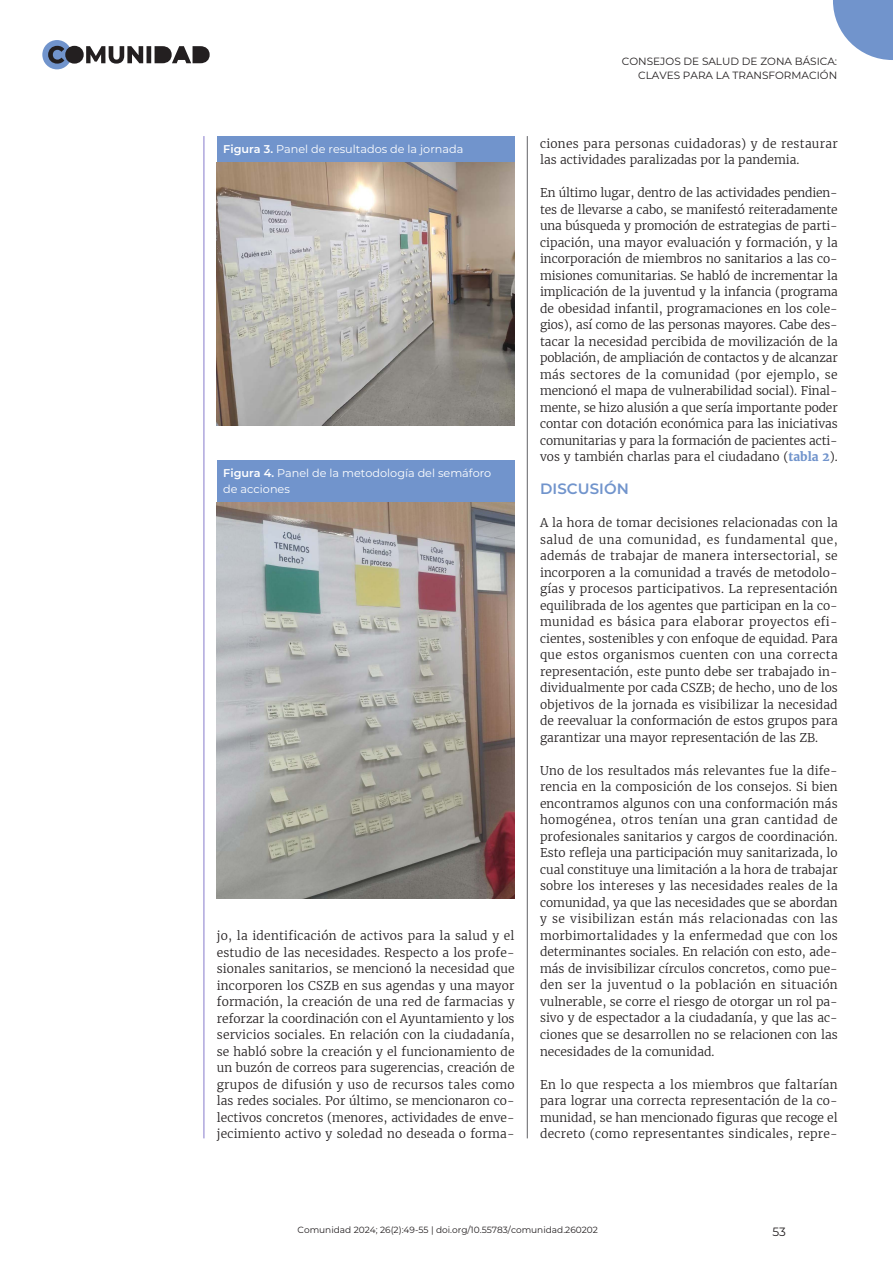
<style>
.page{position:relative;width:893px;height:1263px;background:#fff}
.page>*{position:absolute;margin:0;border:0;box-sizing:border-box;transform-origin:0 0}
.t1{font:600 15px "Montserrat";letter-spacing:.005em;color:#7194cc}
.t2{font:300 12px/16.5px "Merriweather";color:#231f20;text-align:justify}
.t3{font:300 12px/16.5px "Merriweather";letter-spacing:.02em;color:#231f20}
.t4{font:12px "Montserrat";color:#231f20}
.t5{font:11.25px/16.5px "Montserrat";color:#fff}
.t6{font:10.5px/13.5px "Montserrat";color:#231f20;text-align:right}
.t7{font:9px "Montserrat";color:#231f20}
.s1{font-weight:600}
.s2{font-weight:700;color:#7194cc}
</style>
<div class="page">
<div style="left:42px;top:40px;width:30px;height:29px;background:#7194cc;border-radius:50%"></div>
<svg style="left:48px;top:46px;width:162px;height:18px"></svg>
<svg style="left:833px;top:0;width:60px;height:60px"></svg>
<hr style="left:527px;top:136px;width:1px;height:1002px;background:#636366">
<hr style="left:204px;top:136px;width:1px;height:1002px;background:#867acc">
<div style="left:217px;top:460px;width:297px;height:43px;background:#7194cc"></div>
<img style="left:217px;top:502px;width:297px;height:397px">
<div style="left:217px;top:136px;width:297px;height:27px;background:#7194cc"></div>
<img style="left:217px;top:162px;width:297px;height:263px">
<p class="t5" style="left:223px;top:141px;width:242px"><span class="s1">Figura 3.</span> Panel de resultados de la jornada</p>
<p class="t5" style="left:223px;top:464px;width:270px"><span class="s1">Figura 4.</span> Panel de la metodología del semáforo de acciones</p>
<p class="t2" style="left:217px;top:927px;width:299px">jo, la identificación de activos para la salud y el estudio de las necesidades. Respecto a los profe&shy;sionales sanitarios, se mencionó la necesidad que incorporen los CSZB en sus agendas y una mayor formación, la creación de una red de farmacias y reforzar la coordinación con el Ayuntamiento y los servicios sociales. En relación con la ciudadanía, se habló sobre la creación y el funcionamiento de un buzón de correos para sugerencias, creación de grupos de difusión y uso de recursos tales como las redes sociales. Por último, se mencionaron co&shy;lectivos concretos (menores, actividades de enve&shy;jecimiento activo y soledad no deseada o forma-</p>
<p class="t6" style="left:622px;top:55px;width:217px">CONSEJOS DE SALUD DE ZONA BÁSICA:<br>CLAVES PARA LA TRANSFORMACIÓN</p>
<p class="t3" style="left:540px;top:135px;width:299px">ciones para personas cuidadoras) y de restaurar las actividades paralizadas por la pandemia.</p>
<p class="t2" style="left:540px;top:185px;width:299px">En último lugar, dentro de las actividades pendien&shy;tes de llevarse a cabo, se manifestó reiteradamente una búsqueda y promoción de estrategias de parti&shy;cipación, una mayor evaluación y formación, y la incorporación de miembros no sanitarios a las co&shy;misiones comunitarias. Se habló de incrementar la implicación de la juventud y la infancia (programa de obesidad infantil, programaciones en los cole&shy;gios), así como de las personas mayores. Cabe des&shy;tacar la necesidad percibida de movilización de la población, de ampliación de contactos y de alcanzar más sectores de la comunidad (por ejemplo, se mencionó el mapa de vulnerabilidad social). Final&shy;mente, se hizo alusión a que sería importante poder contar con dotación económica para las iniciativas comunitarias y para la formación de pacientes acti&shy;vos y también charlas para el ciudadano (<span class="s2">tabla 2</span>).</p>
<p class="t1" style="left:540px;top:478px;width:90px">DISCUSIÓN</p>
<p class="t2" style="left:540px;top:515px;width:299px">A la hora de tomar decisiones relacionadas con la salud de una comunidad, es fundamental que, además de trabajar de manera intersectorial, se incorporen a la comunidad a través de metodolo&shy;gías y procesos participativos. La representación equilibrada de los agentes que participan en la co&shy;munidad es básica para elaborar proyectos efi&shy;cientes, sostenibles y con enfoque de equidad. Para que estos organismos cuenten con una correcta representación, este punto debe ser trabajado in&shy;dividualmente por cada CSZB; de hecho, uno de los objetivos de la jornada es visibilizar la necesidad de reevaluar la conformación de estos grupos para garantizar una mayor representación de las ZB.</p>
<p class="t2" style="left:540px;top:762px;width:299px">Uno de los resultados más relevantes fue la dife&shy;rencia en la composición de los consejos. Si bien encontramos algunos con una conformación más homogénea, otros tenían una gran cantidad de profesionales sanitarios y cargos de coordinación.<br>Esto refleja una participación muy sanitarizada, lo cual constituye una limitación a la hora de trabajar sobre los intereses y las necesidades reales de la comunidad, ya que las necesidades que se abordan y se visibilizan están más relacionadas con las morbimortalidades y la enfermedad que con los determinantes sociales. En relación con esto, ade&shy;más de invisibilizar círculos concretos, como pue&shy;den ser la juventud o la población en situación vulnerable, se corre el riesgo de otorgar un rol pa&shy;sivo y de espectador a la ciudadanía, y que las ac&shy;ciones que se desarrollen no se relacionen con las necesidades de la comunidad.</p>
<p class="t2" style="left:540px;top:1076px;width:299px">En lo que respecta a los miembros que faltarían para lograr una correcta representación de la co&shy;munidad, se han mencionado figuras que recoge el decreto (como representantes sindicales, repre-</p>
<p class="t7" style="left:298px;top:1224px;width:302px">Comunidad 2024; 26(2):49-55 | doi.org/10.55783/comunidad.260202</p>
<p class="t4" style="left:772px;top:1224px;width:15px">53</p>
</div>
